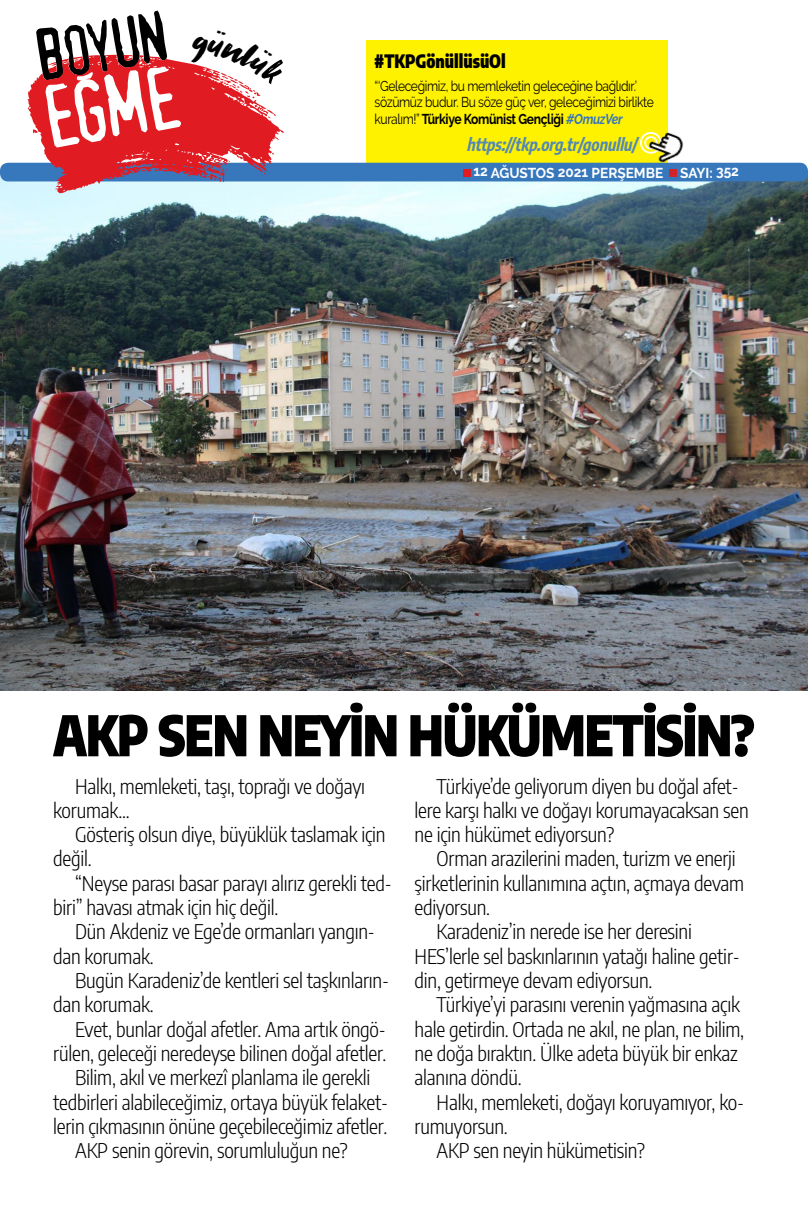
<style>
.page{position:relative;width:808px;height:1212px;background:#fff}
.page>*{position:absolute;margin:0;border:0;box-sizing:border-box;transform-origin:0 0}
.t1{font:900 55.57px "Encode Sans Condensed";letter-spacing:-.02em;color:#000;scale:.94 1}
.t2{font:300 20.25px/24.3px "Encode Sans Condensed";letter-spacing:-.01em;color:#000}
.t3{font:900 18.15px "Encode Sans Condensed";color:#000;scale:.94 1}
.t4{font:italic 700 17.25px "Encode Sans Condensed";color:#5488b5;scale:.93 1}
.t5{font:700 14.33px "Raleway";color:#fff;scale:.95 1}
.t6{font:14.25px/16.5px "Raleway";letter-spacing:-.03em;color:#000;scale:.85 1}
.s1{font-weight:700}
.s2{font-weight:700;font-style:italic;color:#3777bc}
</style>
<div class="page">
<img style="left:0;top:176px;width:808px;height:514px">
<div style="left:366px;top:40px;width:302px;height:135px;background:#fff200"></div>
<svg style="left:639px;top:136px;width:3px;height:13px"></svg>
<img style="left:642px;top:131px;width:48px;height:32px">
<div style="left:0;top:163px;width:808px;height:18px;background:#3777bc;border-radius:8px"></div>
<div style="left:463px;top:169px;width:7px;height:7px;background:#e11b22"></div>
<div style="left:670px;top:169px;width:7px;height:7px;background:#d2232a"></div>
<svg style="left:27px;top:11px;width:261px;height:182px"></svg>
<p class="t3" style="left:374px;top:46px;width:142px">#TKPGÖNÜLLÜSÜOL</p>
<p class="t6" style="left:374px;top:77px;width:330px">“‘Geleceğimiz, bu memleketin geleceğine bağlıdır.’ sözümüz budur. Bu söze güç ver, geleceğimizi birlikte kuralım!” <span class="s1">Türkiye Komünist Gençliği</span> <span class="s2">#OmuzVer</span></p>
<p class="t4" style="left:467px;top:131px;width:190px">https://tkp.org.tr/gonullu/</p>
<p class="t5" style="left:473px;top:165px;width:281px">12 AĞUSTOS 2021 PERŞEMBE Sayı: 352</p>
<h1 class="t1" style="left:53px;top:691px;width:748px">AKP SEN NEYIN HÜKÜMETISIN?</h1>
<p class="t2" style="left:53px;top:773px;width:313px;text-indent:22px">Halkı, memleketi, taşı, toprağı ve doğayı korumak...</p>
<p class="t2" style="left:53px;top:821px;width:334px;text-indent:22px">Gösteriş olsun diye, büyüklük taslamak için değil.</p>
<p class="t2" style="left:53px;top:870px;width:340px;text-indent:22px">“Neyse parası basar parayı alırız gerekli ted&shy;biri” havası atmak için hiç değil.</p>
<p class="t2" style="left:53px;top:919px;width:323px;text-indent:22px">Dün Akdeniz ve Ege’de ormanları yangın&shy;dan korumak.</p>
<p class="t2" style="left:53px;top:967px;width:337px;text-indent:22px">Bugün Karadeniz’de kentleri sel taşkınların&shy;dan korumak.</p>
<p class="t2" style="left:75px;top:1016px;width:312px">Evet, bunlar doğal afetler. Ama artık öngö-</p>
<p class="t2" style="left:53px;top:1040px;width:335px">rülen, geleceği neredeyse bilinen doğal afetler.</p>
<p class="t2" style="left:75px;top:1064px;width:297px">Bilim, akıl ve merkezî planlama ile gerekli</p>
<p class="t2" style="left:53px;top:1089px;width:336px">tedbirleri alabileceğimiz, ortaya büyük felaket-</p>
<p class="t2" style="left:53px;top:1113px;width:336px">lerin çıkmasının önüne geçebileceğimiz afetler.</p>
<p class="t2" style="left:75px;top:1137px;width:274px">AKP senin görevin, sorumluluğun ne?</p>
<p class="t2" style="left:415px;top:773px;width:335px;text-indent:22px">Türkiye’de geliyorum diyen bu doğal afet&shy;lere karşı halkı ve doğayı korumayacaksan sen ne için hükümet ediyorsun?</p>
<p class="t2" style="left:437px;top:846px;width:301px">Orman arazilerini maden, turizm ve enerji</p>
<p class="t2" style="left:415px;top:870px;width:331px">şirketlerinin kullanımına açtın, açmaya devam</p>
<p class="t2" style="left:415px;top:894px;width:77px">ediyorsun.</p>
<p class="t2" style="left:437px;top:919px;width:257px">Karadeniz’in nerede ise her deresini</p>
<p class="t2" style="left:415px;top:943px;width:327px">HES’lerle sel baskınlarının yatağı haline getir-</p>
<p class="t2" style="left:415px;top:967px;width:239px">din, getirmeye devam ediyorsun.</p>
<p class="t2" style="left:437px;top:992px;width:305px">Türkiye’yi parasını verenin yağmasına açık</p>
<p class="t2" style="left:415px;top:1016px;width:331px">hale getirdin. Ortada ne akıl, ne plan, ne bilim,</p>
<p class="t2" style="left:415px;top:1040px;width:325px">ne doğa bıraktın. Ülke adeta büyük bir enkaz</p>
<p class="t2" style="left:415px;top:1064px;width:109px">alanına döndü.</p>
<p class="t2" style="left:437px;top:1089px;width:309px">Halkı, memleketi, doğayı koruyamıyor, ko-</p>
<p class="t2" style="left:415px;top:1113px;width:95px">rumuyorsun.</p>
<p class="t2" style="left:437px;top:1137px;width:210px">AKP sen neyin hükümetisin?</p>
</div>
